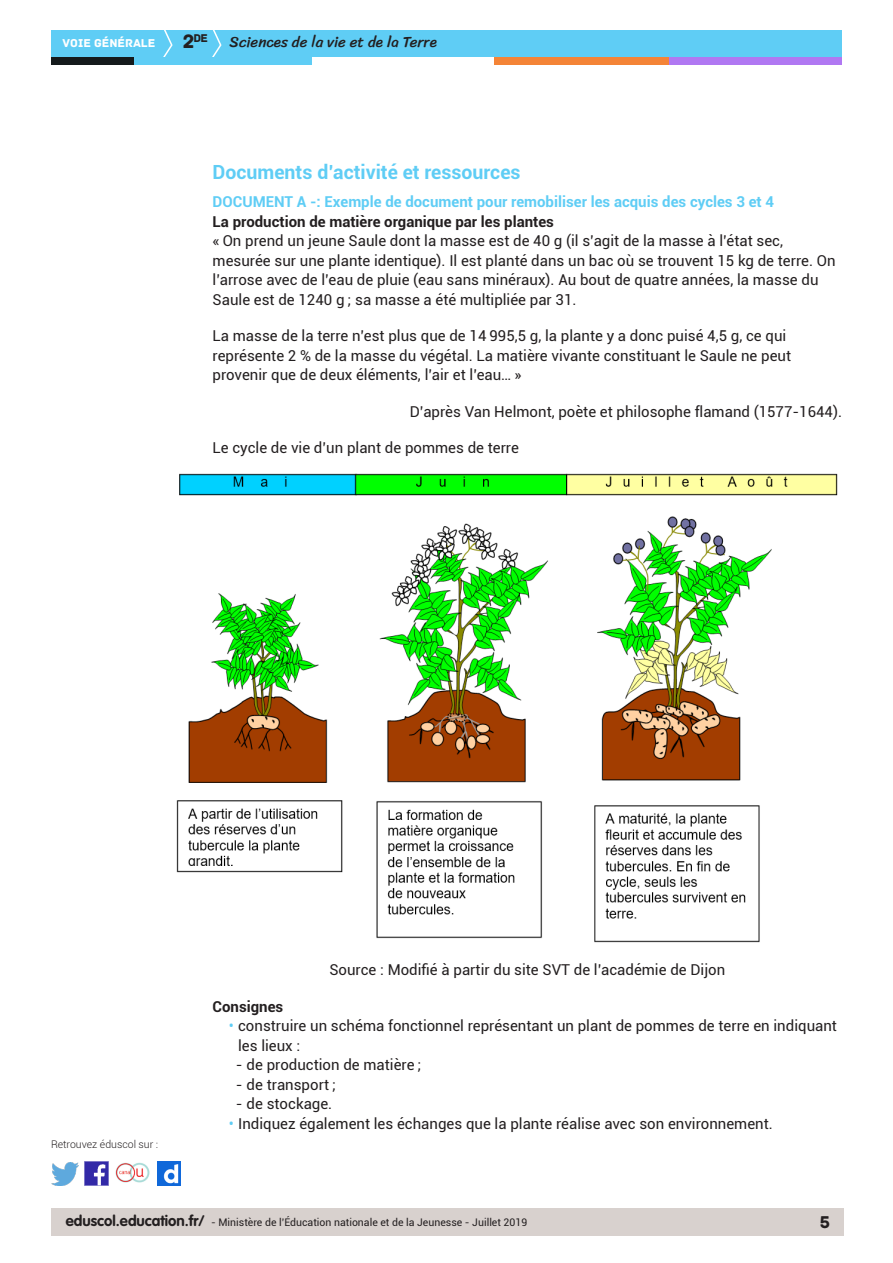
<style>
.page{position:relative;width:893px;height:1263px;background:#fff}
.page>*{position:absolute;margin:0;border:0;box-sizing:border-box;transform-origin:0 0}
._03_titre_2{font:700 19.5px "Roboto";color:#5fcdf5}
.t1{font:18px "Archive";color:#231f20}
.Texte_courant{font:15px/19.5px "Roboto";color:#231f20}
._04_titre_3{font:700 15px "Roboto";color:#5fcdf5}
._04_titre_4{font:700 15px "Roboto";color:#231f20}
.t2{font:15px "Sriracha";color:#231f20}
.t3{font:12px "Archive";color:#fff}
.t4{font:11.85px "Archive";color:#231f20}
.t5{font:10.5px "Roboto";color:#231f20}
.t6{font:300 10.5px "Roboto";color:#231f20}
.s1{font-size:20.4px}
.s2{color:#5fcdf5}
.s3{font-family:"VAG Rounded Std";font-weight:700;font-size:15px}
</style>
<div class="page">
<div style="left:51px;top:1209px;width:792px;height:27px;background:#d8d1ce"></div>
<img style="left:85px;top:1162px;width:23px;height:23px">
<img style="left:51px;top:1163px;width:28px;height:22px">
<img style="left:158px;top:1162px;width:22px;height:23px">
<img style="left:115px;top:1162px;width:35px;height:21px">
<div style="left:51px;top:30px;width:791px;height:27px;background:#5fcdf5"></div>
<svg style="left:163px;top:30px;width:10px;height:27px"></svg>
<svg style="left:212px;top:30px;width:10px;height:27px"></svg>
<div style="left:133px;top:57px;width:179px;height:8px;background:#5fcdf5"></div>
<div style="left:51px;top:57px;width:82px;height:8px;background:#141a1c"></div>
<div style="left:667px;top:57px;width:175px;height:8px;background:#b078f2"></div>
<div style="left:494px;top:57px;width:175px;height:8px;background:#f48437"></div>
<img style="left:176px;top:473px;width:662px;height:470px">
<p class="t4" style="left:183px;top:31px;width:27px"><span class="s1">2</span>de</p>
<p class="t3" style="left:63px;top:36px;width:94px">VOIE GÉNÉRALE</p>
<p class="t2" style="left:230px;top:33px;width:209px">Sciences de la vie et de la Terre</p>
<p class="_03_titre_2" style="left:213px;top:159px;width:309px">Documents d’activité et ressources</p>
<p class="_04_titre_3" style="left:213px;top:191px;width:563px">DOCUMENT A -: Exemple de document pour remobiliser les acquis des cycles 3 et 4</p>
<p class="_04_titre_4" style="left:213px;top:211px;width:343px">La production de matière organique par les plantes</p>
<p class="Texte_courant" style="left:213px;top:231px;width:624px">« On prend un jeune Saule dont la masse est de 40 g (il s’agit de la masse à l’état sec, mesurée sur une plante identique). Il est planté dans un bac où se trouvent 15 kg de terre. On l’arrose avec de l’eau de pluie (eau sans minéraux). Au bout de quatre années, la masse du Saule est de 1240 g ; sa masse a été multipliée par 31.</p>
<p class="Texte_courant" style="left:213px;top:326px;width:580px">La masse de la terre n’est plus que de 14 995,5 g, la plante y a donc puisé 4,5 g, ce qui représente 2 % de la masse du végétal. La matière vivante constituant le Saule ne peut provenir que de deux éléments, l’air et l’eau… »</p>
<p class="Texte_courant" style="left:410px;top:401px;width:434px">D’après Van Helmont, poète et philosophe flamand (1577-1644).</p>
<p class="Texte_courant" style="left:213px;top:438px;width:308px">Le cycle de vie d’un plant de pommes de terre</p>
<p class="Texte_courant" style="left:329px;top:959px;width:397px">Source : Modifié à partir du site SVT de l’académie de Dijon</p>
<p class="t6" style="left:51px;top:1137px;width:109px">Retrouvez éduscol sur :</p>
<p class="_04_titre_4" style="left:213px;top:996px;width:72px">Consignes</p>
<p class="Texte_courant" style="left:238px;top:1015px;width:600px;text-indent:-9px"><span class="s2">•</span> construire un schéma fonctionnel représentant un plant de pommes de terre en indiquant les lieux :</p>
<p class="Texte_courant" style="left:236px;top:1054px;width:187px">- de production de matière ;</p>
<p class="Texte_courant" style="left:236px;top:1074px;width:102px">- de transport ;</p>
<p class="Texte_courant" style="left:236px;top:1093px;width:98px">- de stockage.</p>
<p class="Texte_courant" style="left:229px;top:1113px;width:545px"><span class="s2">•</span> Indiquez également les échanges que la plante réalise avec son environnement.</p>
<p class="t5" style="left:66px;top:1215px;width:463px"><span class="s3">eduscol.education.fr/</span> - Ministère de l’Éducation nationale et de la Jeunesse - Juillet 2019</p>
<p class="t1" style="left:820px;top:1211px;width:12px">5</p>
</div>
